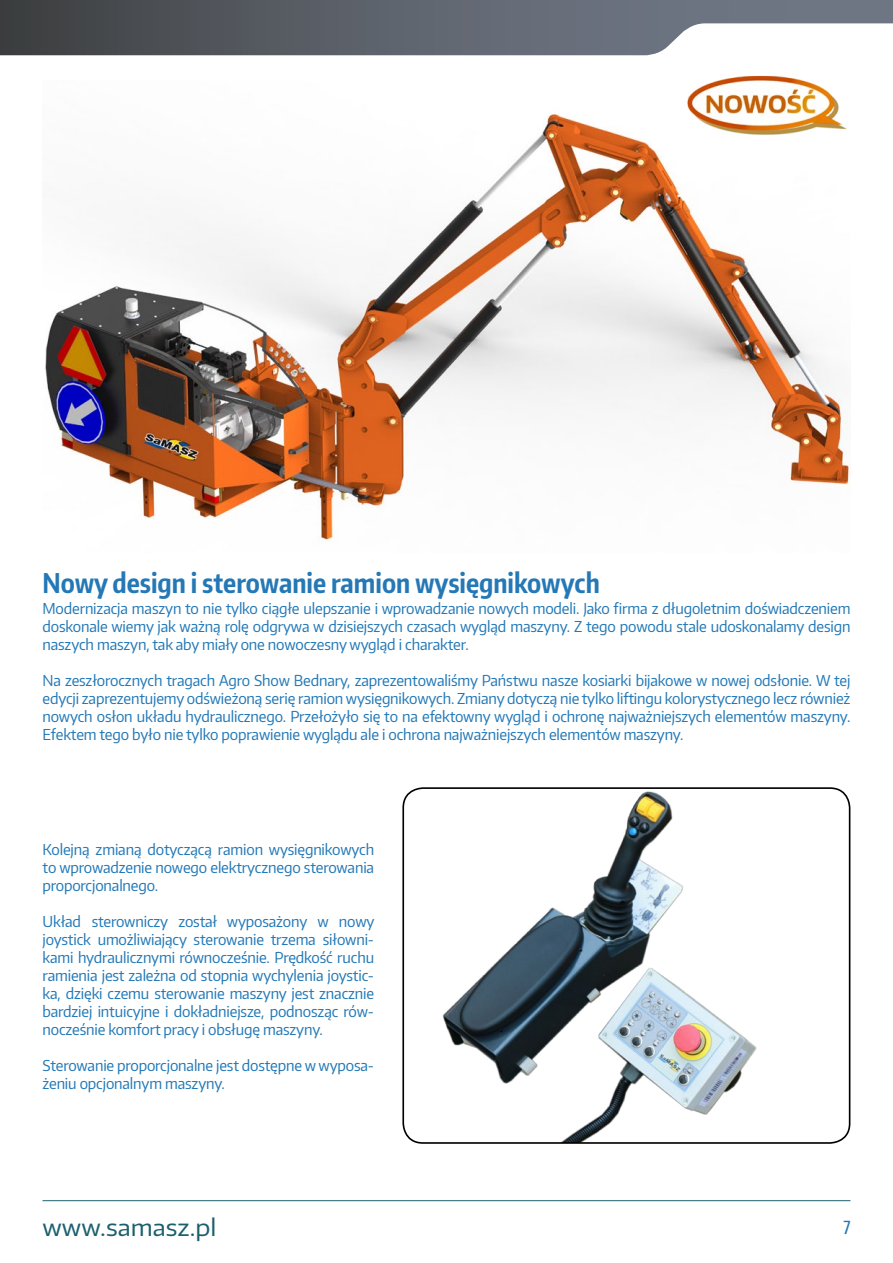
<style>
.page{position:relative;width:893px;height:1263px;background:#fff}
.page>*{position:absolute;margin:0;border:0;box-sizing:border-box;transform-origin:0 0}
.t1{font:700 27.15px "Encode Sans Compressed";color:#2478b6}
.t2{font:23.25px "Encode Sans Wide";color:#1b606f}
.t3{font:500 18px "Encode Sans Compressed";color:#2478b6}
.t4{font:15px/18px "Encode Sans Narrow";letter-spacing:-.01em;color:#2379b7;text-align:justify}
</style>
<div class="page">
<img style="left:45px;top:114px;width:805px;height:428px">
<img style="left:682px;top:75px;width:168px;height:65px">
<img style="left:405px;top:790px;width:352px;height:351px">
<div style="left:402px;top:787px;width:448px;height:357px;border:2px solid #000;border-radius:20px"></div>
<svg style="left:0;top:0;width:893px;height:55px"></svg>
<hr style="left:43px;top:1200px;width:807px;height:1px;background:#1b606f">
<h1 class="t1" style="left:43px;top:564px;width:559px">Nowy design i sterowanie ramion wysięgnikowych</h1>
<p class="t4" style="left:43px;top:599px;width:809px">Modernizacja maszyn to nie tylko ciągłe ulepszanie i wprowadzanie nowych modeli. Jako firma z długoletnim doświadczeniem doskonale wiemy jak ważną rolę odgrywa w dzisiejszych czasach wygląd maszyny. Z tego powodu stale udoskonalamy design naszych maszyn, tak aby miały one nowoczesny wygląd i charakter.</p>
<p class="t4" style="left:43px;top:671px;width:809px">Na zeszłorocznych tragach Agro Show Bednary, zaprezentowaliśmy Państwu nasze kosiarki bijakowe w nowej odsłonie. W tej edycji zaprezentujemy odświeżoną serię ramion wysięgnikowych. Zmiany dotyczą nie tylko liftingu kolorystycznego lecz również nowych osłon układu hydraulicznego. Przełożyło się to na efektowny wygląd i ochronę najważniejszych elementów maszyny.<br>Efektem tego było nie tylko poprawienie wyglądu ale i ochrona najważniejszych elementów maszyny.</p>
<p class="t4" style="left:43px;top:839px;width:333px">Kolejną zmianą dotyczącą ramion wysięgnikowych to wprowadzenie nowego elektrycznego sterowania proporcjonalnego.</p>
<p class="t4" style="left:43px;top:911px;width:334px">Układ sterowniczy został wyposażony w nowy joystick umożliwiający sterowanie trzema siłowni&shy;kami hydraulicznymi równocześnie. Prędkość ruchu ramienia jest zależna od stopnia wychylenia joystic&shy;ka, dzięki czemu sterowanie maszyny jest znacznie bardziej intuicyjne i dokładniejsze, podnosząc rów&shy;nocześnie komfort pracy i obsługę maszyny.</p>
<p class="t4" style="left:43px;top:1055px;width:333px">Sterowanie proporcjonalne jest dostępne w wyposa&shy;żeniu opcjonalnym maszyny.</p>
<h2 class="t2" style="left:43px;top:1212px;width:176px">www.samasz.pl</h2>
<p class="t3" style="left:843px;top:1216px;width:8px">7</p>
</div>
